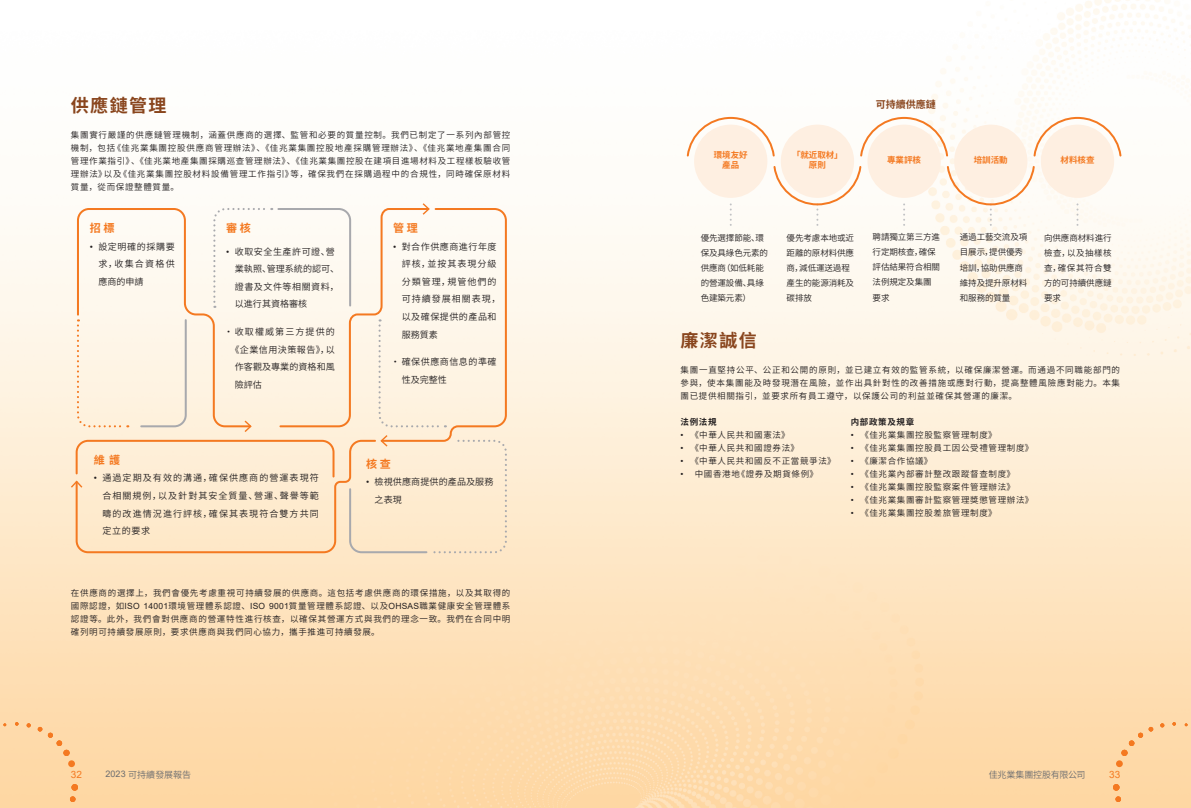
<style>
.page{position:relative;width:1191px;height:808px;background:#fff}
.page>*{position:absolute;margin:0;border:0;box-sizing:border-box;transform-origin:0 0}
.t1{font:700 18px "Source Han Sans CN";letter-spacing:.08em;color:#89451d}
.t2{font:700 11.1px "Source Han Sans CN";color:#f47921}
.t3{font:700 10px "Source Han Sans CN";color:#89451d}
.t4{font:10px "Arial";color:#f47921}
.t5{font:9px/17.6px "Source Han Sans CN";letter-spacing:.055em;color:#231f20;text-align:justify}
.t6{font:9px/17.6px "Source Han Sans CN";letter-spacing:.11em;color:#231f20}
.t7{font:9px "Source Han Sans CN";letter-spacing:-.01em;color:#6c6d70}
.t8{font:9px/17.6px "Source Han Sans CN";letter-spacing:.01em;color:#231f20}
.t9{font:9px "Source Han Sans CN";letter-spacing:.115em;color:#231f20}
.t10{font:9px "Source Han Sans CN";letter-spacing:.005em;color:#231f20}
.t11{font:8.5px/13px "Source Han Sans CN";letter-spacing:.08em;color:#231f20;text-align:justify}
.t12{font:8.5px/15px "Source Han Sans CN";letter-spacing:-.01em;color:#231f20}
.t13{font:700 8.5px/10.2px "Source Han Sans CN";color:#f47921;text-align:center}
.t14{font:700 8.5px "Source Han Sans CN";letter-spacing:.08em;color:#231f20}
.s1{font-family:"Arial"}
</style>
<div class="page">
<img style="left:0;top:0;width:1191px;height:808px">
<svg style="left:1160px;top:723px;width:4px;height:4px"></svg>
<svg style="left:1121px;top:727px;width:32px;height:29px"></svg>
<div style="left:1116px;top:760px;width:6px;height:7px;background:#f47921;border-radius:50%"></div>
<div style="left:1113px;top:784px;width:6px;height:7px;background:#f47921;border-radius:50%"></div>
<svg style="left:1115px;top:796px;width:6px;height:6px"></svg>
<svg style="left:27px;top:723px;width:4px;height:4px"></svg>
<svg style="left:38px;top:727px;width:4px;height:4px"></svg>
<svg style="left:48px;top:733px;width:14px;height:13px"></svg>
<div style="left:63px;top:750px;width:7px;height:6px;background:#f47921;border-radius:50%"></div>
<div style="left:68px;top:760px;width:7px;height:7px;background:#f47921;border-radius:50%"></div>
<div style="left:71px;top:784px;width:7px;height:7px;background:#f47921;border-radius:50%"></div>
<svg style="left:70px;top:796px;width:5px;height:6px"></svg>
<div style="left:694px;top:125px;width:73px;height:73px;background:#feefe1;border-radius:50%"></div>
<div style="left:781px;top:125px;width:73px;height:73px;background:#feefe1;border-radius:50%"></div>
<div style="left:867px;top:125px;width:73px;height:73px;background:#feefe1;border-radius:50%"></div>
<div style="left:1040px;top:125px;width:74px;height:73px;background:#feefe1;border-radius:50%"></div>
<div style="left:954px;top:125px;width:73px;height:73px;background:#feefe1;border-radius:50%"></div>
<svg style="left:729px;top:204px;width:2px;height:23px"></svg>
<svg style="left:903px;top:204px;width:2px;height:23px"></svg>
<svg style="left:1076px;top:204px;width:2px;height:23px"></svg>
<svg style="left:685px;top:116px;width:91px;height:42px"></svg>
<svg style="left:772px;top:165px;width:90px;height:62px"></svg>
<svg style="left:859px;top:116px;width:90px;height:42px"></svg>
<svg style="left:945px;top:165px;width:91px;height:62px"></svg>
<svg style="left:1032px;top:116px;width:90px;height:42px"></svg>
<svg style="left:71px;top:203px;width:437px;height:351px"></svg>
<h1 class="t1" style="left:71px;top:95px;width:97px">供應鏈管理</h1>
<p class="t11" style="left:71px;top:129px;width:441px">集團實行嚴謹的供應鏈管理機制，涵蓋供應商的選擇、監管和必要的質量控制。我們已制定了一系列內部管控機制，包括《佳兆業集團控股供應商管理辦法》、《佳兆業集團控股地產採購管理辦法》、《佳兆業地產集團合同管理作業指引》、《佳兆業地產集團採購巡查管理辦法》、《佳兆業集團控股在建項目進場材料及工程樣板驗收管理辦法》以及《佳兆業集團控股材料設備管理工作指引》等，確保我們在採購過程中的合規性，同時確保原材料質量，從而保證整體質量。</p>
<h2 class="t2" style="left:90px;top:222px;width:26px">招 標</h2>
<p class="t5" style="left:98px;top:238px;width:78px;text-indent:-9px"><span class="s1">•</span> 設定明確的採購要求，收集合資格供應商的申請</p>
<h2 class="t2" style="left:226px;top:222px;width:26px">審 核</h2>
<p class="t5" style="left:235px;top:243px;width:106px;text-align:left;text-indent:-9px"><span class="s1">•</span> 收取安全生產許可證、營業執照、管理系統的認可、證書及文件等相關資料，以進行其資格審核</p>
<p class="t9" style="left:224px;top:327px;width:112px">· 收取權威第三方提供的</p>
<p class="t5" style="left:230px;top:341px;width:106px">《企業信用決策報告》，以</p>
<p class="t10" style="left:235px;top:362px;width:101px">作客觀及專業的資格和風</p>
<p class="t5" style="left:235px;top:376px;width:29px">險評估</p>
<h2 class="t2" style="left:393px;top:222px;width:26px">管 理</h2>
<p class="t6" style="left:402px;top:238px;width:100px;text-indent:-9px"><span class="s1">•</span> 對合作供應商進行年度評核，並按其表現分級分類管理，規管他們的可持續發展相關表現，以及確保提供的產品和服務質素</p>
<p class="t5" style="left:402px;top:353px;width:96px;text-indent:-11px">· 確保供應商信息的準確性及完整性</p>
<h2 class="t2" style="left:94px;top:453px;width:28px">維 護</h2>
<p class="t5" style="left:102px;top:469px;width:218px;text-indent:-9px"><span class="s1">•</span> 通過定期及有效的溝通，確保供應商的營運表現符合相關規例，以及針對其安全質量、營運、聲譽等範疇的改進情況進行評核，確保其表現符合雙方共同定立的要求</p>
<h2 class="t2" style="left:366px;top:457px;width:26px">核 查</h2>
<p class="t8" style="left:375px;top:473px;width:120px;text-indent:-9px"><span class="s1">•</span> 檢視供應商提供的產品及服務之表現</p>
<p class="t11" style="left:71px;top:586px;width:441px">在供應商的選擇上，我們會優先考慮重視可持續發展的供應商。這包括考慮供應商的環保措施，以及其取得的國際認證，如<span class="s1">ISO 14001</span>環境管理體系認證、<span class="s1">ISO 9001</span>質量管理體系認證、以及<span class="s1">OHSAS</span>職業健康安全管理體系認證等。此外，我們會對供應商的營運特性進行核查，以確保其營運方式與我們的理念一致。我們在合同中明確列明可持續發展原則，要求供應商與我們同心協力，攜手推進可持續發展。</p>
<p class="t3" style="left:875px;top:99px;width:61px">可持續供應鏈</p>
<p class="t13" style="left:713px;top:150px;width:35px">環境友好產品</p>
<p class="t13" style="left:792px;top:150px;width:52px">「就近取材」原則</p>
<p class="t13" style="left:887px;top:155px;width:35px">專業評核</p>
<p class="t13" style="left:973px;top:155px;width:35px">培訓活動</p>
<p class="t13" style="left:1060px;top:155px;width:35px">材料核查</p>
<p class="t12" style="left:872px;top:230px;width:69px">聘請獨立第三方進行定期核查，確保評估結果符合相關法例規定及集團要求</p>
<p class="t12" style="left:959px;top:230px;width:69px">通過工藝交流及項目展示，提供優秀培訓，協助供應商維持及提升原材料和服務的質量</p>
<p class="t11" style="left:1044px;top:230px;width:69px;line-height:15px">向供應商材料進行檢查，以及抽樣核查，確保其符合雙方的可持續供應鏈要求</p>
<p class="t12" style="left:700px;top:230px;width:69px">優先選擇節能、環保及具綠色元素的供應商（如低耗能的營運設備、具綠色建築元素）</p>
<h1 class="t1" style="left:680px;top:330px;width:78px">廉潔誠信</h1>
<p class="t11" style="left:680px;top:363px;width:441px">集團一直堅持公平、公正和公開的原則，並已建立有效的監管系統，以確保廉潔營運。而通過不同職能部門的參與，使本集團能及時發現潛在風險，並作出具針對性的改善措施或應對行動，提高整體風險應對能力。本集團已提供相關指引，並要求所有員工遵守，以保護公司的利益並確保其營運的廉潔。</p>
<p class="t14" style="left:680px;top:417px;width:37px">法例法規</p>
<p class="t14" style="left:850px;top:417px;width:65px">内部政策及規章</p>
<p class="t11" style="left:680px;top:428px;width:111px"><span class="s1">•</span> 《中華人民共和國憲法》</p>
<p class="t11" style="left:850px;top:428px;width:147px"><span class="s1">•</span> 《佳兆業集團控股監察管理制度》</p>
<p class="t11" style="left:680px;top:441px;width:120px"><span class="s1">•</span> 《中華人民共和國證券法》</p>
<p class="t11" style="left:850px;top:441px;width:184px"><span class="s1">•</span> 《佳兆業集團控股員工因公受禮管理制度》</p>
<p class="t11" style="left:680px;top:454px;width:157px"><span class="s1">•</span> 《中華人民共和國反不正當競爭法》</p>
<p class="t11" style="left:850px;top:454px;width:83px"><span class="s1">•</span> 《廉潔合作協議》</p>
<p class="t11" style="left:680px;top:467px;width:139px"><span class="s1">•</span> 中國香港地《證券及期貨條例》</p>
<p class="t11" style="left:850px;top:467px;width:166px"><span class="s1">•</span> 《佳兆業內部審計整改跟蹤督查制度》</p>
<p class="t11" style="left:850px;top:480px;width:166px"><span class="s1">•</span> 《佳兆業集團控股監察案件管理辦法》</p>
<p class="t11" style="left:850px;top:493px;width:184px"><span class="s1">•</span> 《佳兆業集團審計監察管理獎懲管理辦法》</p>
<p class="t11" style="left:850px;top:506px;width:147px"><span class="s1">•</span> 《佳兆業集團控股差旅管理制度》</p>
<p class="t12" style="left:786px;top:230px;width:69px">優先考慮本地或近距離的原材料供應商，減低運送過程產生的能源消耗及碳排放</p>
<p class="t4" style="left:71px;top:768px;width:13px">32</p>
<p class="t7" style="left:105px;top:769px;width:87px"><span class="s1">2023</span> 可持續發展報告</p>
<p class="t7" style="left:988px;top:769px;width:98px">佳兆業集團控股有限公司</p>
<p class="t4" style="left:1109px;top:768px;width:13px">33</p>
</div>
